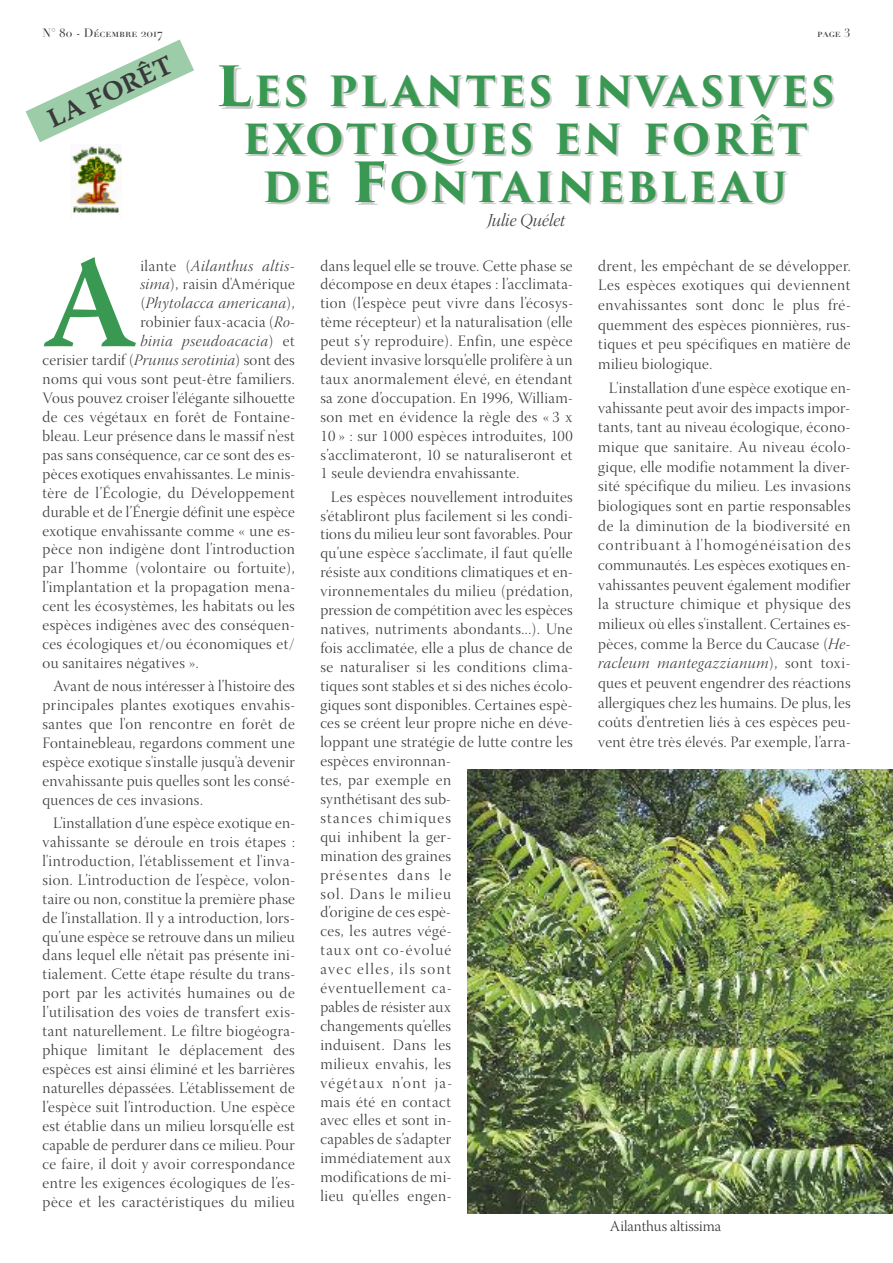
<style>
.page{position:relative;width:893px;height:1263px;background:#fff}
.page>*{position:absolute;margin:0;border:0;box-sizing:border-box;transform-origin:0 0}
.t1{font:600 130.5px "Warnock Pro";color:#399851}
.t2{font:700 40.5px/48px "Trajan Pro 3";letter-spacing:.065em;color:#399851;text-align:center}
.t3{font:27px "Warnock Pro Semibold Capt";color:#39383a}
.t4{font:18px "Warnock Pro Light It Disp";color:#39383a}
.t5{font:15.75px/18.9px "Warnock Pro Light Disp";letter-spacing:.025em;color:#39383a;text-align:justify}
.t6{font:15.75px "Warnock Pro Light It Disp";letter-spacing:.035em;color:#39383a}
.t7{font:15px "Warnock Pro Light Subh";color:#39383a}
.t8{font:12px "Didot LH Roman SC";color:#39383a}
.s1{font-size:54px}
.s2{font-family:"Warnock Pro Light Disp"}
.s3{font-family:"Warnock Pro Light It Disp"}
</style>
<div class="page">
<img style="left:468px;top:769px;width:425px;height:444px">
<svg style="left:26px;top:40px;width:168px;height:102px"></svg>
<img style="left:72px;top:146px;width:49px;height:67px">
<p class="t8" style="left:43px;top:28px;width:122px">N° 80 - Décembre 2017</p>
<p class="t8" style="left:817px;top:28px;width:35px">page 3</p>
<h2 class="t2" style="left:216px;top:72px;width:620px"><span class="s1">L</span>ES PLANTES INVASIVES<br>EXOTIQUES EN FORÊT<br>DE <span class="s1">F</span>ONTAINEBLEAU</h2>
<p class="t4" style="left:487px;top:213px;width:79px">Julie Quélet</p>
<h3 class="t3" style="left:45px;top:111px;width:136px;rotate:-25deg">LA FORÊT</h3>
<h1 class="t1" style="left:43px;top:255px;width:96px">A</h1>
<p class="t6" style="left:140px;top:259px;width:156px"><span class="s2">ilante (</span>Ailanthus altis-</p>
<p class="t5" style="left:140px;top:276px;width:156px"><span class="s3">sima</span>), raisin d'Amérique</p>
<p class="t6" style="left:140px;top:297px;width:156px"><span class="s2">(</span>Phytolacca americana<span class="s2">),</span></p>
<p class="t5" style="left:140px;top:314px;width:156px">robinier faux-acacia (<span class="s3">Ro-</span></p>
<p class="t6" style="left:140px;top:335px;width:156px">binia pseudoacacia<span class="s2">) et</span></p>
<p class="t5" style="left:43px;top:352px;width:254px">cerisier tardif (<span class="s3">Prunus serotinia</span>) sont des noms qui vous sont peut-être familiers.<br>Vous pouvez croiser l'élégante silhouette de ces végétaux en forêt de Fontaine&shy;bleau. Leur présence dans le massif n'est pas sans conséquence, car ce sont des es&shy;pèces exotiques envahissantes. Le minis&shy;tère de l’Écologie, du Développement durable et de l’Énergie définit une espèce exotique envahissante comme « une es&shy;pèce non indigène dont l’introduction par l’homme (volontaire ou fortuite), l’implantation et la propagation mena&shy;cent les écosystèmes, les habitats ou les espèces indigènes avec des conséquen&shy;ces écologiques et/ou économiques et/ ou sanitaires négatives ».</p>
<p class="t5" style="left:43px;top:678px;width:254px;text-indent:11px">Avant de nous intéresser à l’histoire des principales plantes exotiques envahis&shy;santes que l'on rencontre en forêt de Fontainebleau, regardons comment une espèce exotique s'installe jusqu'à devenir envahissante puis quelles sont les consé&shy;quences de ces invasions.</p>
<p class="t5" style="left:42px;top:815px;width:254px;text-indent:11px">L’installation d’une espèce exotique en&shy;vahissante se déroule en trois étapes : l'introduction, l'établissement et l'inva&shy;sion. L’introduction de l’espèce, volon&shy;taire ou non, constitue la première phase de l’installation. Il y a introduction, lors&shy;qu’une espèce se retrouve dans un milieu dans lequel elle n’était pas présente ini&shy;tialement. Cette étape résulte du trans&shy;port par les activités humaines ou de l’utilisation des voies de transfert exis&shy;tant naturellement. Le filtre biogéogra&shy;phique limitant le déplacement des espèces est ainsi éliminé et les barrières naturelles dépassées. L’établissement de l’espèce suit l’introduction. Une espèce est établie dans un milieu lorsqu’elle est capable de perdurer dans ce milieu. Pour ce faire, il doit y avoir correspondance entre les exigences écologiques de l’es&shy;pèce et les caractéristiques du milieu</p>
<p class="t5" style="left:320px;top:257px;width:254px">dans lequel elle se trouve. Cette phase se décompose en deux étapes : l’acclimata&shy;tion (l’espèce peut vivre dans l’écosys&shy;tème récepteur) et la naturalisation (elle peut s’y reproduire). Enfin, une espèce devient invasive lorsqu’elle prolifère à un taux anormalement élevé, en étendant sa zone d’occupation. En 1996, William&shy;son met en évidence la règle des « 3 x 10 » : sur 1000 espèces introduites, 100 s’acclimateront, 10 se naturaliseront et 1 seule deviendra envahissante.</p>
<p class="t5" style="left:320px;top:488px;width:254px;text-align:left;text-indent:11px">Les espèces nouvellement introduites s’établiront plus facilement si les condi&shy;tions du milieu leur sont favorables. Pour qu’une espèce s’acclimate, il faut qu’elle résiste aux conditions climatiques et en&shy;vironnementales du milieu (prédation, pression de compétition avec les espèces natives, nutriments abondants...). Une fois acclimatée, elle a plus de chance de se naturaliser si les conditions clima&shy;tiques sont stables et si des niches écolo&shy;giques sont disponibles. Certaines espè&shy;ces se créent leur propre niche en déve&shy;loppant une stratégie de lutte contre les espèces environnan-<br>tes, par exemple en<br>synthétisant des sub-<br>stances chimiques<br>qui inhibent la ger-<br>mination des graines<br>présentes dans le<br>sol. Dans le milieu<br>d’origine de ces espè-<br>ces, les autres végé-<br>taux ont co-évolué<br>avec elles, ils sont<br>éventuellement ca-<br>pables de résister aux<br>changements qu’elles<br>induisent. Dans les<br>milieux envahis, les<br>végétaux n’ont ja-<br>mais été en contact<br>avec elles et sont in-<br>capables de s’adapter<br>immédiatement aux<br>modifications de mi-<br>lieu qu’elles engen-</p>
<p class="t5" style="left:598px;top:257px;width:254px;line-height:19.6px">drent, les empêchant de se développer.<br>Les espèces exotiques qui deviennent envahissantes sont donc le plus fré&shy;quemment des espèces pionnières, rus&shy;tiques et peu spécifiques en matière de milieu biologique.</p>
<p class="t5" style="left:598px;top:379px;width:254px;line-height:19.6px;text-indent:11px">L'installation d'une espèce exotique en&shy;vahissante peut avoir des impacts impor&shy;tants, tant au niveau écologique, écono&shy;mique que sanitaire. Au niveau écolo&shy;gique, elle modifie notamment la diver&shy;sité spécifique du milieu. Les invasions biologiques sont en partie responsables de la diminution de la biodiversité en contribuant à l'homogénéisation des communautés. Les espèces exotiques en&shy;vahissantes peuvent également modifier la structure chimique et physique des milieux où elles s'installent. Certaines es&shy;pèces, comme la Berce du Caucase (<span class="s3">He-</span></p>
<p class="t6" style="left:598px;top:657px;width:254px">racleum mantegazzianum<span class="s2">), sont toxi-</span></p>
<p class="t5" style="left:598px;top:674px;width:254px;line-height:19.6px">ques et peuvent engendrer des réactions allergiques chez les humains. De plus, les coûts d'entretien liés à ces espèces peu&shy;vent être très élevés. Par exemple, l’arra-</p>
<p class="t7" style="left:610px;top:1220px;width:113px">Ailanthus altissima</p>
</div>
